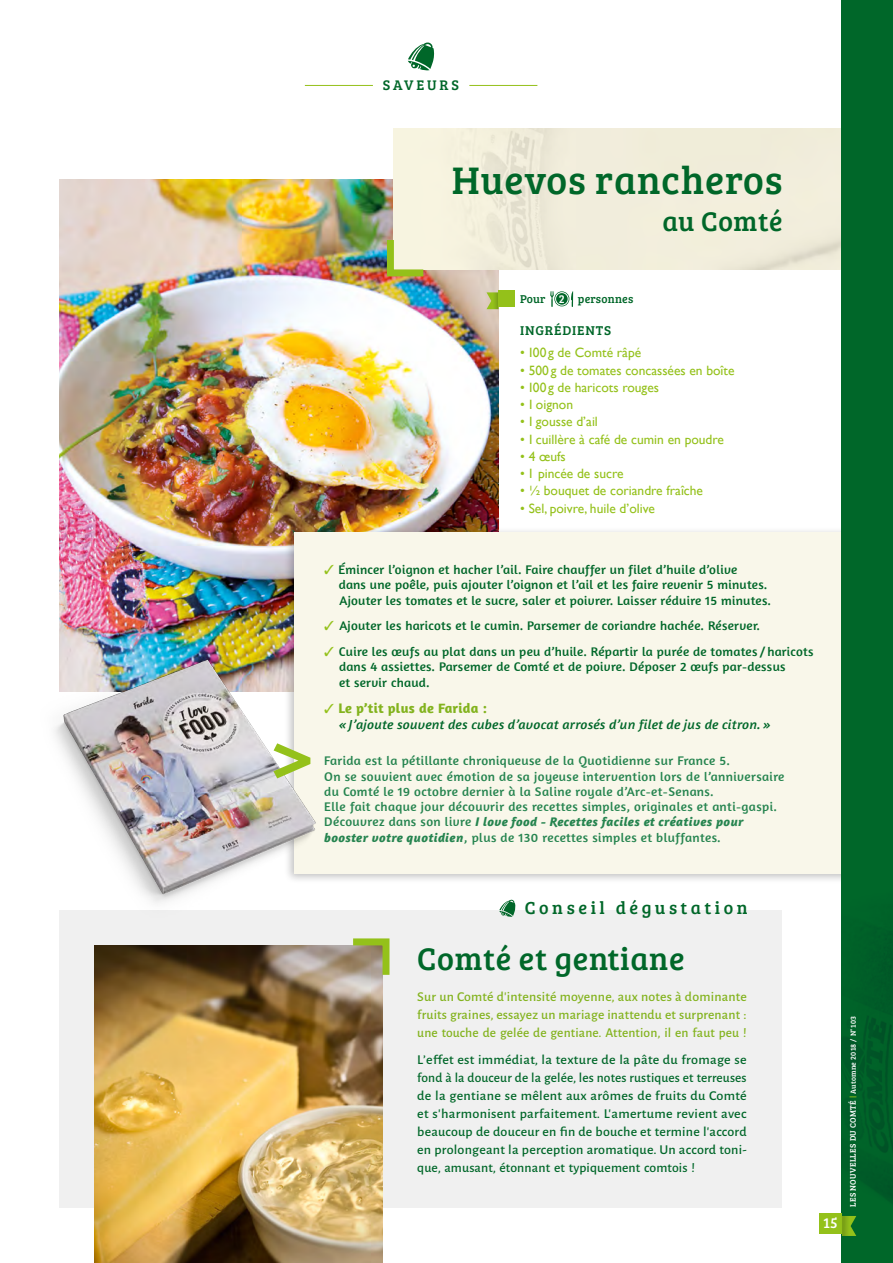
<style>
.page{position:relative;width:893px;height:1263px;background:#fff}
.page>*{position:absolute;margin:0;border:0;box-sizing:border-box;transform-origin:0 0}
.Texte_Comté{font:39.75px "Bree Serif";letter-spacing:.02em;color:#006729}
.Texte_Comté-2{font:32.4px "Bree Serif";letter-spacing:.02em;color:#006729}
.Texte_Comté-3{font:27.9px "Bree Serif";letter-spacing:.02em;color:#006729}
.t1{font:18px "Bree Serif";letter-spacing:.2em;color:#006729}
.t2{font:14.85px "Bree Serif";color:#fff}
.t3{font:14.4px "Bree Serif";letter-spacing:.2em;color:#006729}
.Texte_Comté-4{font:700 13.8px "Amaranth";letter-spacing:.02em;color:#83b31e}
.Texte_Comté-5{font:500 13.5px/18px "Alegreya Sans";letter-spacing:.01em;color:#006729;text-align:justify;scale:1.05 1}
.Texte_Comté-6{font:13.5px "Gill Sans";color:#94c11a}
.Texte_Comté-7{font:500 13.5px/18px "Alegreya Sans";letter-spacing:.01em;color:#83b31e;text-align:justify}
.Texte_Comté-8{font:italic 13.35px "Amaranth";letter-spacing:.02em;color:#006729}
.Texte_Comté-9{font:13.2px "Bree Serif";letter-spacing:.06em;color:#006729}
.Texte_Comté-10{font:12.75px/15.3px "Amaranth";letter-spacing:.02em;color:#006729}
.Texte_Comté-11{font:12.75px/15.3px "Amaranth";letter-spacing:.03em;color:#25844f}
.Texte_Comté-12{font:11.7px "Bree Serif";letter-spacing:.02em;color:#006729}
.t4{font:8.25px "Bree Serif";letter-spacing:.04em;color:#fff}
.s1{color:#fff}
.s2{color:#94c11a}
.s3{font-weight:700;font-style:italic}
.s4{font-size:8.1px;color:#94c11a}
.s5{font-size:7.5px}
</style>
<div class="page">
<img style="left:60px;top:180px;width:439px;height:429px">
<div style="left:283px;top:526px;width:585px;height:359px;background:#000;opacity:.25"></div>
<div style="left:294px;top:532px;width:569px;height:342px;background:#f9f7ea"></div>
<div style="left:394px;top:129px;width:448px;height:140px;background:#f1eddc"></div>
<svg style="left:383px;top:233px;width:47px;height:47px;background:#d3d1a0"></svg>
<div style="left:60px;top:910px;width:722px;height:298px;background:#f0f0f0"></div>
<img style="left:95px;top:945px;width:287px;height:318px">
<svg style="left:346px;top:938px;width:44px;height:44px;background:#a6a673"></svg>
<svg style="left:499px;top:899px;width:17px;height:18px"></svg>
<svg style="left:550px;top:291px;width:4px;height:16px"></svg>
<svg style="left:571px;top:291px;width:2px;height:16px"></svg>
<svg style="left:554px;top:291px;width:15px;height:15px"></svg>
<div style="left:555px;top:292px;width:13px;height:13px;border:1px solid #fff;border-radius:50%"></div>
<svg style="left:486px;top:292px;width:13px;height:17px"></svg>
<div style="left:499px;top:290px;width:16px;height:17px;background:#94c11a"></div>
<div style="left:842px;top:0;width:51px;height:1263px;background:#006729"></div>
<img style="left:842px;top:926px;width:51px;height:310px">
<div style="left:819px;top:1213px;width:23px;height:20px;background:#94c11a"></div>
<svg style="left:842px;top:1216px;width:14px;height:20px"></svg>
<hr style="left:305px;top:85px;width:68px;height:1px;background:#94c11a">
<hr style="left:469px;top:85px;width:68px;height:1px;background:#94c11a">
<svg style="left:408px;top:42px;width:26px;height:29px"></svg>
<img style="left:54px;top:609px;width:315px;height:314px">
<svg style="left:273px;top:743px;width:37px;height:35px"></svg>
<p class="t3" style="left:383px;top:74px;width:78px">SAVEURS</p>
<p class="Texte_Comté" style="left:452px;top:151px;width:332px">Huevos rancheros</p>
<p class="Texte_Comté-3" style="left:663px;top:201px;width:121px">au Comté</p>
<p class="Texte_Comté-12" style="left:520px;top:290px;width:115px">Pour <span class="s1">2</span> personnes</p>
<p class="Texte_Comté-9" style="left:520px;top:320px;width:92px">INGRÉDIENTS</p>
<p class="Texte_Comté-6" style="left:520px;top:345px;width:122px">• 100g de Comté râpé</p>
<p class="Texte_Comté-6" style="left:520px;top:362px;width:216px">• 500g de tomates concassées en boîte</p>
<p class="Texte_Comté-6" style="left:520px;top:379px;width:140px">• 100g de haricots rouges</p>
<p class="Texte_Comté-6" style="left:520px;top:397px;width:54px">• 1oignon</p>
<p class="Texte_Comté-6" style="left:520px;top:414px;width:79px">• 1gousse d’ail</p>
<p class="Texte_Comté-6" style="left:520px;top:431px;width:205px">• 1cuillère à café de cumin en poudre</p>
<p class="Texte_Comté-6" style="left:520px;top:448px;width:47px">• 4 œufs</p>
<p class="Texte_Comté-6" style="left:520px;top:466px;width:105px">• 1 pincée de sucre</p>
<p class="Texte_Comté-6" style="left:520px;top:483px;width:184px">• ½ bouquet de coriandre fraîche</p>
<p class="Texte_Comté-6" style="left:520px;top:500px;width:136px">• Sel, poivre, huile d’olive</p>
<p class="Texte_Comté-10" style="left:324px;top:562px;width:415px"><span class="s2">✓</span> Émincer l’oignon et hacher l’ail. Faire chauffer un filet d’huile d’olive</p>
<p class="Texte_Comté-10" style="left:339px;top:577px;width:430px">dans une poêle, puis ajouter l’oignon et l’ail et les faire revenir 5 minutes.</p>
<p class="Texte_Comté-10" style="left:339px;top:592px;width:433px">Ajouter les tomates et le sucre, saler et poivrer. Laisser réduire 15 minutes.</p>
<p class="Texte_Comté-10" style="left:324px;top:618px;width:437px"><span class="s2">✓</span> Ajouter les haricots et le cumin. Parsemer de coriandre hachée. Réserver.</p>
<p class="Texte_Comté-10" style="left:339px;top:644px;width:476px;text-indent:-15px"><span class="s2">✓</span> Cuire les œufs au plat dans un peu d’huile. Répartir la purée de tomates / haricots dans 4 assiettes. Parsemer de Comté et de poivre. Déposer 2 œufs par-dessus</p>
<p class="Texte_Comté-10" style="left:339px;top:675px;width:92px">et servir chaud.</p>
<p class="Texte_Comté-4" style="left:324px;top:699px;width:164px"><span class="s2">✓</span> Le p’tit plus de Farida :</p>
<p class="Texte_Comté-8" style="left:339px;top:717px;width:433px">« J’ajoute souvent des cubes d’avocat arrosés d’un filet de jus de citron. »</p>
<p class="Texte_Comté-11" style="left:324px;top:753px;width:407px">Farida est la pétillante chroniqueuse de la Quotidienne sur France 5.</p>
<p class="Texte_Comté-11" style="left:324px;top:768px;width:462px">On se souvient avec émotion de sa joyeuse intervention lors de l’anniversaire du Comté le 19 octobre dernier à la Saline royale d’Arc-et-Senans.</p>
<p class="Texte_Comté-11" style="left:324px;top:799px;width:454px">Elle fait chaque jour découvrir des recettes simples, originales et anti-gaspi.<br>Découvrez dans son livre <span class="s3">I love food - Recettes faciles et créatives pour</span></p>
<p class="Texte_Comté-11" style="left:324px;top:829px;width:398px"><span class="s3">booster votre quotidien</span>, plus de 130 recettes simples et bluffantes.</p>
<p class="t1" style="left:525px;top:895px;width:224px">Conseil dégustation</p>
<p class="Texte_Comté-2" style="left:417px;top:934px;width:269px">Comté et gentiane</p>
<p class="Texte_Comté-7" style="left:417px;top:987px;width:331px">Sur un Comté d’intensité moyenne, aux notes à dominante fruits graines, essayez un mariage inattendu et surprenant : une touche de gelée de gentiane. Attention, il en faut peu !</p>
<p class="Texte_Comté-5" style="left:417px;top:1050px;width:315px">L’effet est immédiat, la texture de la pâte du fromage se fond à la douceur de la gelée, les notes rustiques et terreuses de la gentiane se mêlent aux arômes de fruits du Comté et s’harmonisent parfaitement. L’amertume revient avec beaucoup de douceur en fin de bouche et termine l’accord en prolongeant la perception aromatique. Un accord toni&shy;que, amusant, étonnant et typiquement comtois !</p>
<p class="t2" style="left:823px;top:1212px;width:16px">15</p>
<p class="t4" style="left:847px;top:1207px;width:192px;rotate:-90deg">LES NOUVELLES DU COMTÉ <span class="s4">|</span> <span class="s5">Automne 2018 / N°103</span></p>
</div>
